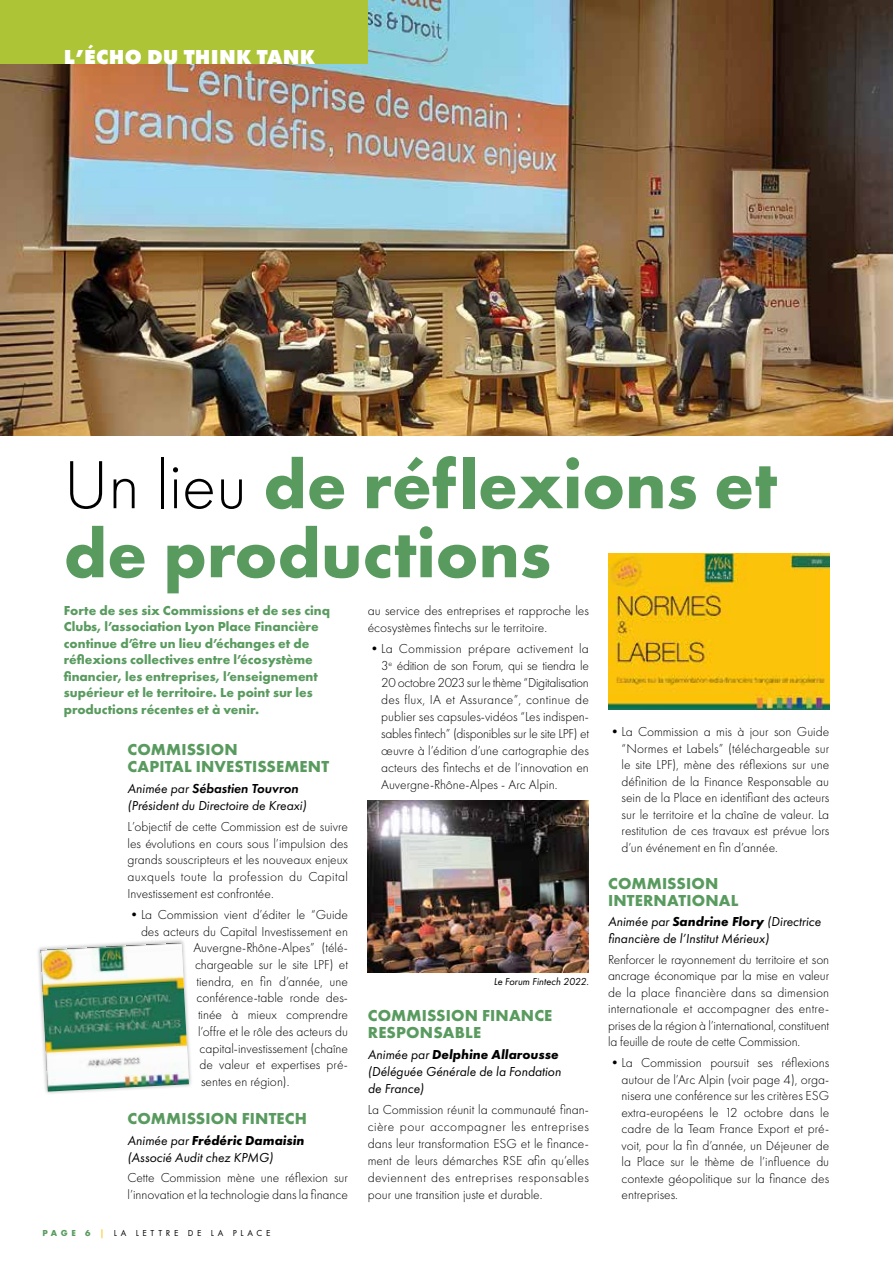
<style>
.page{position:relative;width:893px;height:1263px;background:#fff}
.page>*{position:absolute;margin:0;border:0;box-sizing:border-box;transform-origin:0 0}
.t1{font:700 70.5px/69px "Futura PT";color:#599b5f}
.t2{font:800 21px "Futura PT";letter-spacing:.01em;color:#fff}
.t3{font:700 16.5px/16.8px "Futura PT";letter-spacing:.01em;color:#599b5f}
.t4{font:300 13.5px/16.5px "Futura PT";color:#000;text-align:justify}
.t5{font:700 13.5px/16.5px "Futura PT";color:#599b5f}
.t6{font:italic 13.5px/16.8px "Futura PT";color:#000}
.t7{font:italic 10.5px "Futura PT";color:#000}
.t8{font:9px "Futura PT";letter-spacing:.41em;color:#000}
.s1{font-weight:300;color:#000}
.s2{font-weight:600}
.s3{font-weight:700}
.s4{font-weight:700;color:#599b5f}
.s5{font-weight:700;color:#fcd147}
</style>
<div class="page">
<img style="left:0;top:0;width:893px;height:436px">
<div style="left:0;top:0;width:368px;height:64px;background:#acc436"></div>
<img style="left:368px;top:800px;width:221px;height:172px">
<img style="left:608px;top:554px;width:221px;height:155px">
<div style="left:37px;top:938px;width:156px;height:157px;background:#000;opacity:.3"></div>
<img style="left:40px;top:942px;width:149px;height:150px">
<h2 class="t2" style="left:64px;top:43px;width:253px">L’ÉCHO DU THINK TANK</h2>
<h1 class="t1" style="left:64px;top:448px;width:715px"><span class="s1">Un lieu</span> de réflexions et de productions</h1>
<p class="t5" style="left:64px;top:602px;width:268px">Forte de ses six Commissions et de ses cinq Clubs, l’association Lyon Place Financière continue d’être un lieu d’échanges et de réflexions collectives entre l’écosystème financier, les entreprises, l’enseignement supérieur et le territoire. Le point sur les productions récentes et à venir.</p>
<p class="t3" style="left:128px;top:741px;width:203px">COMMISSION<br>CAPITAL INVESTISSEMENT</p>
<p class="t6" style="left:128px;top:780px;width:180px">Animée par <span class="s2">Sébastien Touvron </span>(Président du Directoire de Kreaxi)</p>
<p class="t4" style="left:128px;top:818px;width:222px">L’objectif de cette Commission est de suivre les évolutions en cours sous l’impulsion des grands souscripteurs et les nouveaux enjeux auxquels toute la profession du Capital Investissement est confrontée.</p>
<p class="t4" style="left:128px;top:906px;width:222px">•La Commission vient d’éditer le “Guide</p>
<p class="t4" style="left:141px;top:923px;width:208px">des acteurs du Capital Investissement en</p>
<p class="t4" style="left:194px;top:939px;width:156px">Auvergne-Rhône-Alpes” (télé-</p>
<p class="t4" style="left:195px;top:956px;width:155px">chargeable sur le site LPF) et</p>
<p class="t4" style="left:197px;top:973px;width:153px">tiendra, en fin d’année, une</p>
<p class="t4" style="left:197px;top:990px;width:153px">conférence-table ronde des-</p>
<p class="t4" style="left:198px;top:1006px;width:152px">tinée à mieux comprendre</p>
<p class="t4" style="left:198px;top:1023px;width:151px">l’offre et le rôle des acteurs du</p>
<p class="t4" style="left:200px;top:1040px;width:150px">capital-investissement (chaîne</p>
<p class="t4" style="left:200px;top:1057px;width:150px">de valeur et expertises pré-</p>
<p class="t4" style="left:201px;top:1073px;width:90px">sentes en région).</p>
<p class="t3" style="left:128px;top:1109px;width:181px">COMMISSION FINTECH</p>
<p class="t6" style="left:128px;top:1132px;width:178px">Animée par <span class="s3">Frédéric Damaisin </span>(Associé Audit chez KPMG)</p>
<p class="t4" style="left:128px;top:1170px;width:222px">Cette Commission mène une réflexion sur l’innovation et la technologie dans la finance</p>
<p class="t8" style="left:43px;top:1227px;width:229px"><span class="s4">PAGE 6</span> <span class="s5">|</span> LA LETTRE DE LA PLACE</p>
<p class="t4" style="left:368px;top:602px;width:223px;line-height:17px">au service des entreprises et rapproche les écosystèmes fintechs sur le territoire.</p>
<p class="t4" style="left:381px;top:640px;width:209px;line-height:17px;text-indent:-14px">•La Commission prépare activement la 3<sup>e</sup> édition de son Forum, qui se tiendra le 20 octobre 2023 sur le thème “Digitalisation des flux, IA et Assurance”, continue de publier ses capsules-vidéos “Les indispen&shy;sables fintech” (disponibles sur le site LPF) et œuvre à l’édition d’une cartographie des acteurs des fintechs et de l’innovation en Auvergne-Rhône-Alpes - Arc Alpin.</p>
<p class="t7" style="left:494px;top:975px;width:97px">Le Forum Fintech 2022.</p>
<p class="t3" style="left:368px;top:1006px;width:186px">COMMISSION FINANCE<br>RESPONSABLE</p>
<p class="t6" style="left:368px;top:1046px;width:195px">Animée par <span class="s3">Delphine Allarousse </span>(Déléguée Générale de la Fondation de France)</p>
<p class="t4" style="left:368px;top:1101px;width:223px;line-height:17px">La Commission réunit la communauté finan&shy;cière pour accompagner les entreprises dans leur transformation ESG et le finance&shy;ment de leurs démarches RSE afin qu’elles deviennent des entreprises responsables pour une transition juste et durable.</p>
<p class="t4" style="left:622px;top:723px;width:209px;text-indent:-14px">•La Commission a mis à jour son Guide “Normes et Labels” (téléchargeable sur le site LPF), mène des réflexions sur une définition de la Finance Responsable au sein de la Place en identifiant des acteurs sur le territoire et la chaîne de valeur. La restitution de ces travaux est prévue lors d’un événement en fin d’année.</p>
<p class="t3" style="left:608px;top:875px;width:132px">COMMISSION<br>INTERNATIONAL</p>
<p class="t6" style="left:608px;top:913px;width:214px">Animée par <span class="s3">Sandrine Flory</span> (Directrice financière de l’Institut Mérieux)</p>
<p class="t4" style="left:608px;top:951px;width:223px">Renforcer le rayonnement du territoire et son ancrage économique par la mise en valeur de la place financière dans sa dimension internationale et accompagner des entre&shy;prises de la région à l’international, constituent la feuille de route de cette Commission.</p>
<p class="t4" style="left:622px;top:1054px;width:209px;text-indent:-14px">•La Commission poursuit ses réflexions autour de l’Arc Alpin (voir page 4), orga&shy;nisera une conférence sur les critères ESG extra-européens le 12 octobre dans le cadre de la Team France Export et pré&shy;voit, pour la fin d’année, un Déjeuner de la Place sur le thème de l’influence du contexte géopolitique sur la finance des entreprises.</p>
</div>
